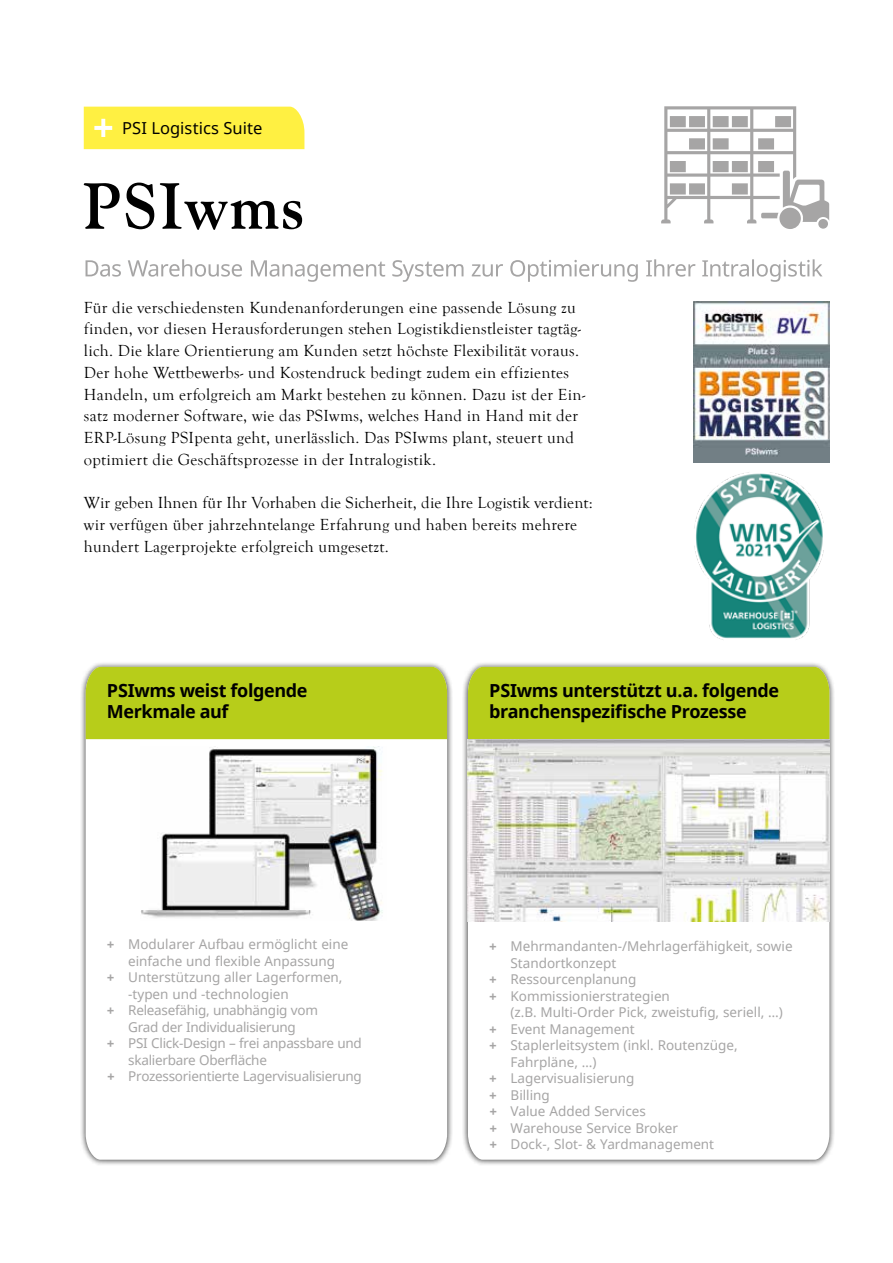
<style>
.page{position:relative;width:893px;height:1263px;background:#fff}
.page>*{position:absolute;margin:0;border:0;box-sizing:border-box;transform-origin:0 0}
.t1{font:700 18px/21px "Noto Sans";letter-spacing:-.02em;color:#000}
.t2{font:16.5px/21.8px "Goudy Old Style T";letter-spacing:.02em;color:#000}
.t3{font:16.5px "Noto Sans";letter-spacing:.005em;color:#000}
.t4{font:13.5px "Noto Sans";color:#a6a5a5}
.t5{font:13.5px "Noto Sans";letter-spacing:-.02em;color:#a6a5a5}
.s1{font-weight:700}
</style>
<div class="page">
<svg style="left:661px;top:106px;width:168px;height:123px"></svg>
<svg style="left:84px;top:183px;width:218px;height:47px"></svg>
<svg style="left:86px;top:259px;width:736px;height:23px"></svg>
<img style="left:693px;top:301px;width:136px;height:161px">
<div style="left:462px;top:661px;width:374px;height:505px;background:#000;opacity:.75"></div>
<svg style="left:468px;top:922px;width:361px;height:238px"></svg>
<div style="left:468px;top:667px;width:361px;height:72px;background:#b7cd1a"></div>
<img style="left:468px;top:739px;width:361px;height:183px">
<div style="left:80px;top:661px;width:373px;height:505px;background:#000;opacity:.75"></div>
<svg style="left:86px;top:739px;width:361px;height:421px"></svg>
<div style="left:86px;top:667px;width:361px;height:72px;background:#b7cd1a"></div>
<div style="left:84px;top:107px;width:220px;height:42px;background:#fff042"></div>
<img style="left:694px;top:472px;width:130px;height:168px">
<img style="left:140px;top:746px;width:247px;height:175px">
<p class="t3" style="left:122px;top:116px;width:142px">PSI Logistics Suite</p>
<p class="t2" style="left:84px;top:297px;width:503px">Für die verschiedensten Kundenanforderungen eine passende Lösung zu finden, vor diesen Herausforderungen stehen Logistikdienstleister tagtäg&shy;lich. Die klare Orientierung am Kunden setzt höchste Flexibilität voraus.<br>Der hohe Wettbewerbs- und Kostendruck bedingt zudem ein effizientes Handeln, um erfolgreich am Markt bestehen zu können. Dazu ist der Ein&shy;satz moderner Software, wie das PSIwms, welches Hand in Hand mit der ERP-Lösung PSIpenta geht, unerlässlich. Das PSIwms plant, steuert und optimiert die Geschäftsprozesse in der Intralogistik.</p>
<p class="t2" style="left:84px;top:492px;width:511px">Wir geben Ihnen für Ihr Vorhaben die Sicherheit, die Ihre Logistik verdient: wir verfügen über jahrzehntelange Erfahrung und haben bereits mehrere hundert Lagerprojekte erfolgreich umgesetzt.</p>
<p class="t1" style="left:107px;top:680px;width:202px">PSIwms weist folgende<br>Merkmale auf</p>
<p class="t4" style="left:107px;top:935px;width:243px"><span class="s1">+</span> Modularer Aufbau ermöglicht eine</p>
<p class="t4" style="left:128px;top:952px;width:209px">einfache und flexible Anpassung</p>
<p class="t4" style="left:107px;top:968px;width:237px"><span class="s1">+</span> Unterstützung aller Lagerformen,</p>
<p class="t4" style="left:128px;top:985px;width:162px">-typen und -technologien</p>
<p class="t5" style="left:107px;top:1001px;width:212px"><span class="s1">+</span> Releasefähig, unabhängig vom</p>
<p class="t5" style="left:128px;top:1018px;width:169px">Grad der Individualisierung</p>
<p class="t5" style="left:107px;top:1034px;width:256px"><span class="s1">+</span> PSI Click-Design – frei anpassbare und</p>
<p class="t5" style="left:128px;top:1051px;width:140px">skalierbare Oberfläche</p>
<p class="t5" style="left:107px;top:1067px;width:256px"><span class="s1">+</span> Prozessorientierte Lagervisualisierung</p>
<p class="t1" style="left:489px;top:680px;width:291px">PSIwms unterstützt u.a. folgende branchenspezifische Prozesse</p>
<p class="t4" style="left:489px;top:937px;width:305px"><span class="s1">+</span> Mehrmandanten-/Mehrlagerfähigkeit, sowie</p>
<p class="t4" style="left:510px;top:953px;width:107px">Standortkonzept</p>
<p class="t4" style="left:489px;top:970px;width:149px"><span class="s1">+</span> Ressourcenplanung</p>
<p class="t4" style="left:489px;top:986px;width:182px"><span class="s1">+</span> Kommissionierstrategien</p>
<p class="t4" style="left:510px;top:1003px;width:274px">(z.B. Multi-Order Pick, zweistufig, seriell, …)</p>
<p class="t4" style="left:489px;top:1019px;width:147px"><span class="s1">+</span> Event Management</p>
<p class="t4" style="left:489px;top:1036px;width:250px"><span class="s1">+</span> Staplerleitsystem (inkl. Routenzüge,</p>
<p class="t4" style="left:511px;top:1052px;width:88px">Fahrpläne, …)</p>
<p class="t4" style="left:489px;top:1069px;width:147px"><span class="s1">+</span> Lagervisualisierung</p>
<p class="t4" style="left:489px;top:1085px;width:62px"><span class="s1">+</span> Billing</p>
<p class="t4" style="left:489px;top:1102px;width:158px"><span class="s1">+</span> Value Added Services</p>
<p class="t4" style="left:489px;top:1118px;width:190px"><span class="s1">+</span> Warehouse Service Broker</p>
<p class="t4" style="left:489px;top:1135px;width:226px"><span class="s1">+</span> Dock-, Slot- &amp; Yardmanagement</p>
</div>
